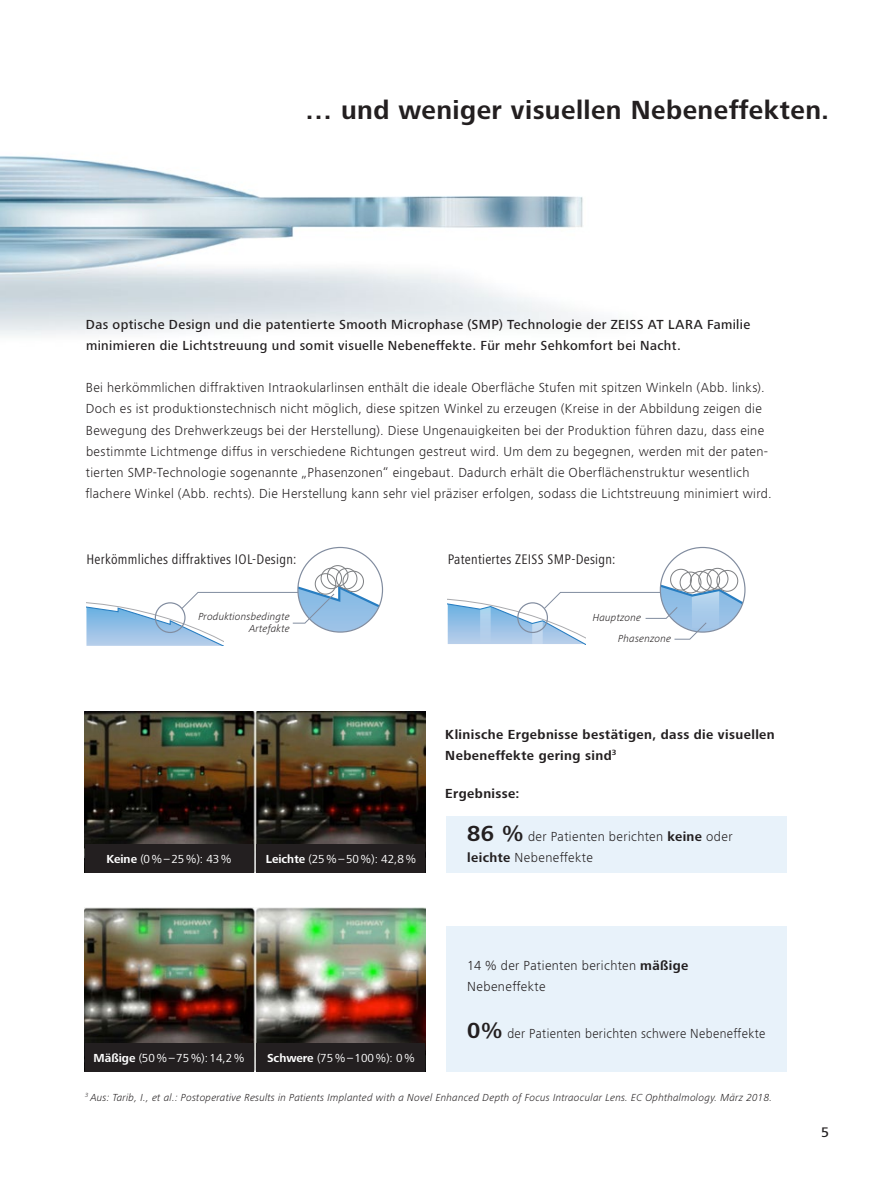
<style>
.page{position:relative;width:893px;height:1178px;background:#fff}
.page>*{position:absolute;margin:0;border:0;box-sizing:border-box;transform-origin:0 0}
.t1{font:700 27px "ZEISS Frutiger Next W1 G";letter-spacing:.015em;color:#231f20}
.t2{font:condensed 14.25px "ZEISS Frutiger Next W1 G";letter-spacing:.02em;color:#231f20}
.t3{font:500 14.25px "ZEISS Frutiger Next W1 G";color:#231f20}
.t4{font:300 13.5px/21.1px "ZEISS Frutiger Next W1 G";letter-spacing:.025em;color:#231f20}
.t5{font:500 13.5px/21.1px "ZEISS Frutiger Next W1 G";letter-spacing:.03em;color:#231f20}
.t6{font:700 13.5px/21.1px "ZEISS Frutiger Next W1 G";letter-spacing:.03em;color:#231f20}
.t7{font:300 13.5px "ZEISS Frutiger Next W1 G";letter-spacing:.025em;color:#231f20;scale:.96 1}
.t8{font:12px "ZEISS Frutiger Next W1 G";color:#fff}
.t9{font:italic 300 10.5px/12px "ZEISS Frutiger Next W1 G";letter-spacing:.02em;color:#231f20;text-align:right}
.s1{font-weight:700}
.s2{font-weight:700;font-size:22.5px}
</style>
<div class="page">
<img style="left:0;top:156px;width:590px;height:180px">
<svg style="left:86px;top:559px;width:296px;height:87px"></svg>
<svg style="left:448px;top:553px;width:297px;height:91px"></svg>
<div style="left:447px;top:926px;width:340px;height:146px;background:#e8f2fa"></div>
<div style="left:447px;top:816px;width:340px;height:57px;background:#e8f2fa"></div>
<img style="left:85px;top:712px;width:340px;height:161px">
<img style="left:85px;top:907px;width:340px;height:164px">
<div style="left:85px;top:844px;width:168px;height:29px;background:#231f20"></div>
<div style="left:85px;top:1043px;width:168px;height:28px;background:#231f20"></div>
<div style="left:257px;top:844px;width:168px;height:29px;background:#231f20"></div>
<div style="left:257px;top:1043px;width:168px;height:28px;background:#231f20"></div>
<h1 class="t1" style="left:305px;top:91px;width:526px">… und weniger visuellen Nebeneffekten.</h1>
<p class="t5" style="left:86px;top:313px;width:666px">Das optische Design und die patentierte Smooth Microphase (SMP) Technologie der ZEISS AT LARA Familie minimieren die Lichtstreuung und somit visuelle Nebeneffekte. Für mehr Sehkomfort bei Nacht.</p>
<p class="t4" style="left:86px;top:376px;width:688px">Bei herkömmlichen diffraktiven Intraokularlinsen enthält die ideale Oberfläche Stufen mit spitzen Winkeln (Abb. links).<br>Doch es ist produktionstechnisch nicht möglich, diese spitzen Winkel zu erzeugen (Kreise in der Abbildung zeigen die Bewegung des Drehwerkzeugs bei der Herstellung). Diese Ungenauigkeiten bei der Produktion führen dazu, dass eine bestimmte Lichtmenge diffus in verschiedene Richtungen gestreut wird. Um dem zu begegnen, werden mit der paten&shy;tierten SMP-Technologie sogenannte „Phasenzonen“ eingebaut. Dadurch erhält die Oberflächenstruktur wesentlich flachere Winkel (Abb. rechts). Die Herstellung kann sehr viel präziser erfolgen, sodass die Lichtstreuung minimiert wird.</p>
<p class="t2" style="left:86px;top:549px;width:212px">Herkömmliches diffraktives IOL-Design:</p>
<p class="t2" style="left:448px;top:549px;width:169px">Patentiertes ZEISS SMP-Design:</p>
<p class="t9" style="left:198px;top:610px;width:93px">Produktionsbedingte<br>Artefakte</p>
<p class="t9" style="left:618px;top:607px;width:55px;line-height:20.9px;text-align:left;text-indent:-26px">Hauptzone<br>Phasenzone</p>
<p class="t8" style="left:106px;top:851px;width:127px"><span class="s1">Keine</span> (0%–25%): 43%</p>
<p class="t8" style="left:266px;top:851px;width:152px"><span class="s1">Leichte</span> (25%–50%): 42,8%</p>
<p class="t6" style="left:445px;top:723px;width:331px">Klinische Ergebnisse bestätigen, dass die visuellen<br>Nebeneffekte gering sind<sup>3</sup></p>
<p class="t6" style="left:445px;top:782px;width:76px">Ergebnisse:</p>
<p class="t4" style="left:467px;top:825px;width:267px"><span class="s2">86 %</span> der Patienten berichten <span class="s1">keine</span> oder <span class="s1">leichte</span> Nebeneffekte</p>
<p class="t8" style="left:94px;top:1049px;width:153px"><span class="s1">Mäßige</span> (50%–75%):14,2%</p>
<p class="t8" style="left:267px;top:1049px;width:149px"><span class="s1">Schwere</span> (75%–100%): 0%</p>
<p class="t4" style="left:467px;top:954px;width:223px">14 % der Patienten berichten <span class="s1">mäßige<br></span>Nebeneffekte</p>
<p class="t7" style="left:467px;top:1024px;width:312px"><span class="s2">0%</span> der Patienten berichten schwere Nebeneffekte</p>
<p class="t9" style="left:85px;top:1091px;width:688px"><sup>3</sup> Aus: Tarib, I., et al.: Postoperative Results in Patients Implanted with a Novel Enhanced Depth of Focus Intraocular Lens. EC Ophthalmology. März 2018.</p>
<p class="t3" style="left:821px;top:1122px;width:10px">5</p>
</div>
